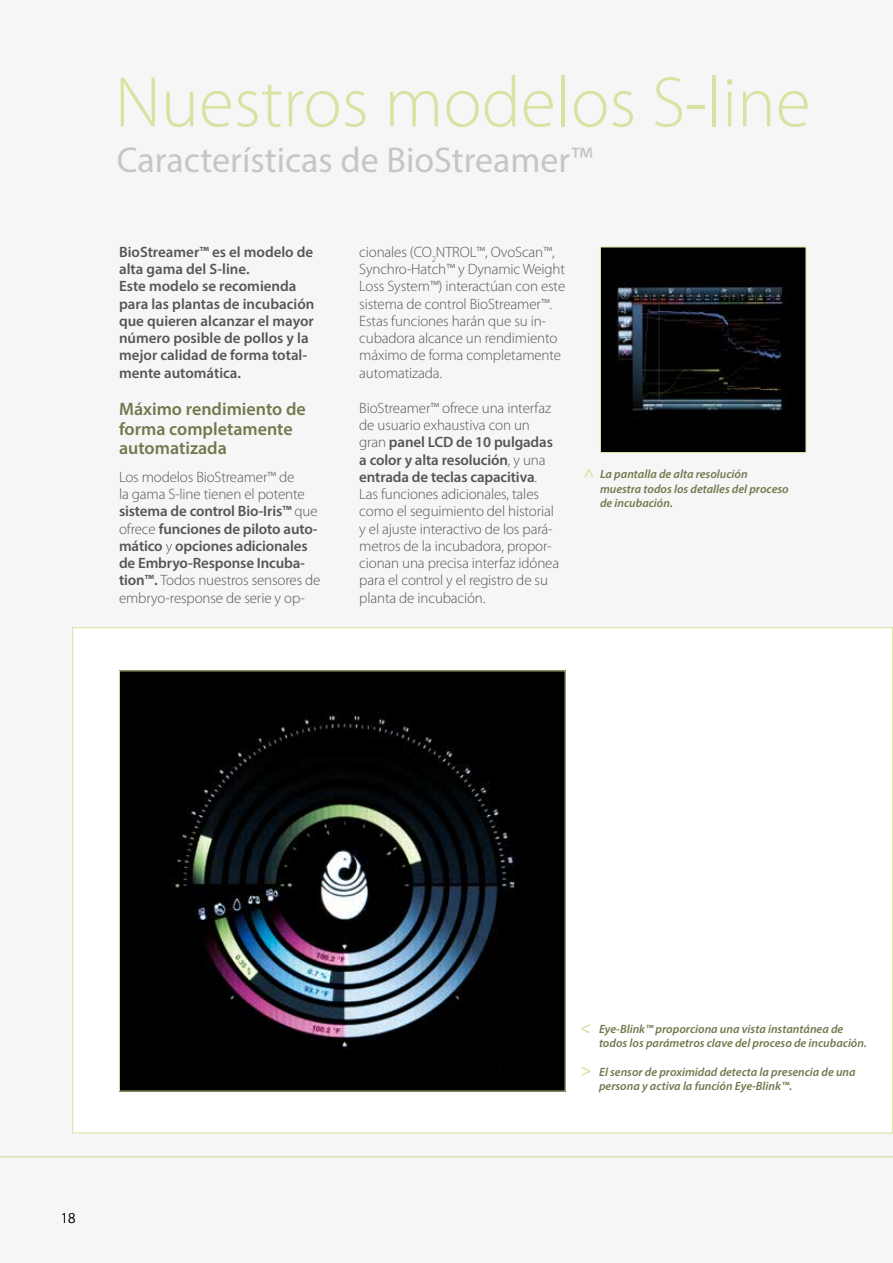
<style>
.page{position:relative;width:893px;height:1263px;background:#f6f6f6}
.page>*{position:absolute;margin:0;border:0;box-sizing:border-box;transform-origin:0 0}
.t1{font:300 72px "Myriad Pro";color:#dbe1a2}
.t2{font:36px "Myriad Pro";color:#c5c6c6}
.t3{font:600 18px/19.5px "Myriad Pro";color:#71794d}
.t4{font:300 15px/17.2px "Myriad Pro";letter-spacing:-.01em;color:#565655}
.t5{font:600 15px/17.2px "Myriad Pro";color:#565655}
.t6{font:300 15px "Myriad Pro";color:#000}
.t7{font:italic 600 12px/14.4px "Myriad Pro";color:#71794d}
.s1{font-weight:600}
</style>
<div class="page">
<hr style="left:0;top:1156px;width:893px;height:1px;background:#dbe1a2">
<div style="left:73px;top:628px;width:820px;height:505px;background:#fff"></div>
<img style="left:121px;top:672px;width:443px;height:417px">
<img style="left:602px;top:249px;width:202px;height:202px">
<div style="left:600px;top:247px;width:206px;height:206px;border:1px solid #dbe1a2"></div>
<h1 class="t1" style="left:115px;top:59px;width:697px">Nuestros modelos S-line</h1>
<h2 class="t2" style="left:117px;top:137px;width:477px">Características de BioStreamer™</h2>
<p class="t5" style="left:119px;top:243px;width:197px">BioStreamer™ es el modelo de alta gama del S-line.<br>Este modelo se recomienda para las plantas de incubación que quieren alcanzar el mayor número posible de pollos y la mejor calidad de forma total&shy;mente automática.</p>
<p class="t3" style="left:119px;top:399px;width:188px">Máximo rendimiento de forma completamente automatizada</p>
<p class="t4" style="left:119px;top:468px;width:203px">Los modelos BioStreamer™ de<br>la gama S-line tienen el potente <span class="s1">sistema de control Bio-Iris™</span> que ofrece <span class="s1">funciones de piloto auto&shy;mático</span> y <span class="s1">opciones adicionales de Embryo-Response Incuba&shy;tion™.</span> Todos nuestros sensores de embryo-response de serie y op-</p>
<p class="t4" style="left:359px;top:243px;width:207px">cionales (CO<sub>2</sub>NTROL™, OvoScan™,<br>Synchro-Hatch™ y Dynamic Weight<br>Loss System™) interactúan con este sistema de control BioStreamer™.<br>Estas funciones harán que su in&shy;cubadora alcance un rendimiento máximo de forma completamente automatizada.</p>
<p class="t4" style="left:359px;top:399px;width:201px">BioStreamer™ ofrece una interfaz de usuario exhaustiva con un gran <span class="s1">panel LCD de 10 pulgadas a color y alta resolución</span>, y una <span class="s1">entrada de teclas capacitiva</span>.<br>Las funciones adicionales, tales como el seguimiento del historial y el ajuste interactivo de los pará&shy;metros de la incubadora, propor&shy;cionan una precisa interfaz idónea para el control y el registro de su planta de incubación.</p>
<p class="t7" style="left:600px;top:467px;width:190px">La pantalla de alta resolución muestra todos los detalles del proceso de incubación.</p>
<p class="t6" style="left:61px;top:1209px;width:16px">18</p>
<p class="t7" style="left:599px;top:1021px;width:269px">Eye-Blink™ proporciona una vista instantánea de todos los parámetros clave del proceso de incubación.</p>
<p class="t7" style="left:599px;top:1064px;width:258px">El sensor de proximidad detecta la presencia de una persona y activa la función Eye-Blink™.</p>
</div>
